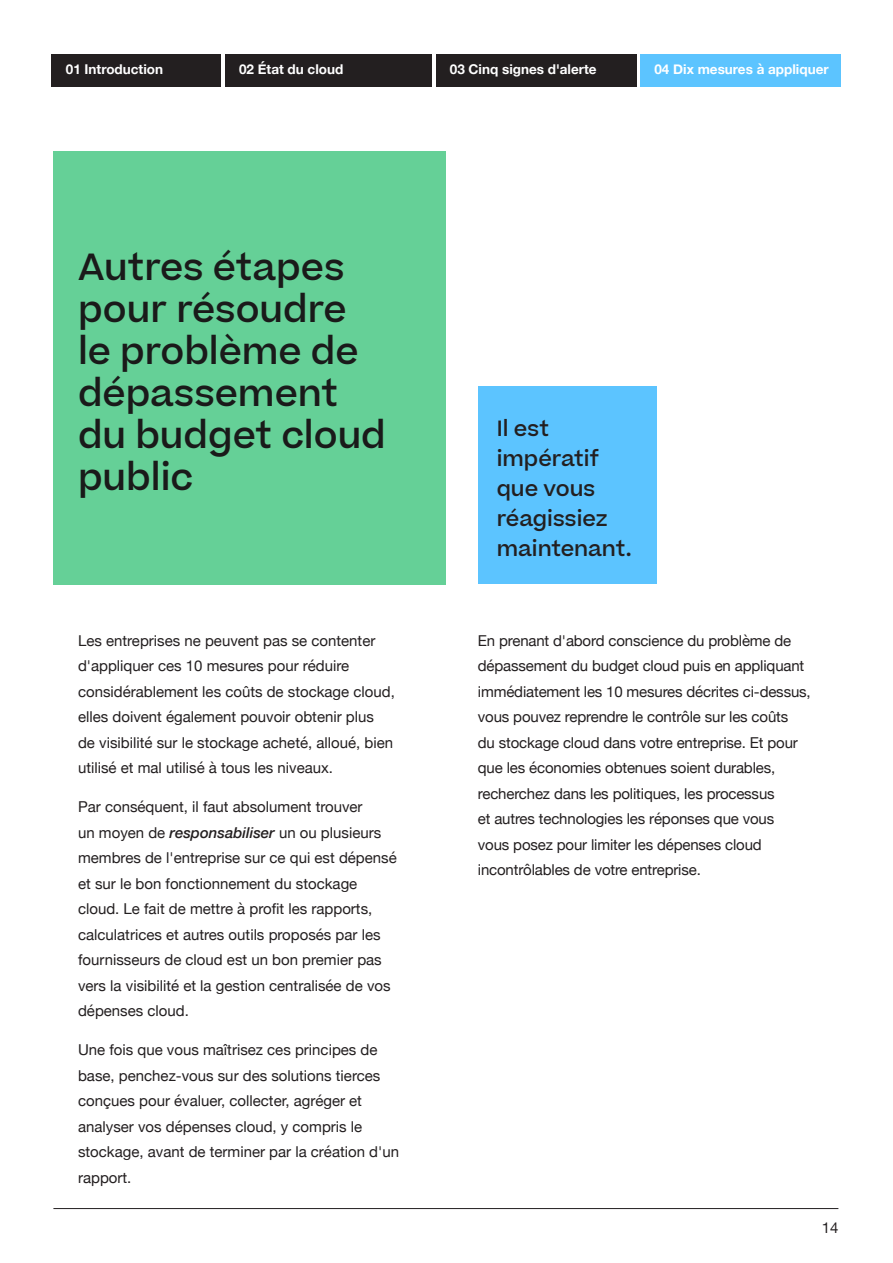
<style>
.page{position:relative;width:893px;height:1263px;background:#fff}
.page>*{position:absolute;margin:0;border:0;box-sizing:border-box;transform-origin:0 0}
.t1{font:500 36px/42px "Beatrice";color:#1a1a1a}
.t2{font:500 21px/30px "Beatrice";color:#231f20}
.t3{font:15px/25.5px "Helvetica Neue";color:#231f20}
.t4{font:700 13.5px "Helvetica Neue";color:#fff}
.s1{font-weight:500;font-style:italic}
</style>
<div class="page">
<hr style="left:53px;top:1208px;width:785px;height:1px;background:#231f20">
<div style="left:53px;top:151px;width:393px;height:433px;background:#65d097"></div>
<div style="left:478px;top:387px;width:179px;height:197px;background:#5cc4ff"></div>
<div style="left:52px;top:54px;width:169px;height:32px;background:#231f20"></div>
<div style="left:225px;top:54px;width:207px;height:32px;background:#231f20"></div>
<div style="left:436px;top:54px;width:200px;height:32px;background:#231f20"></div>
<div style="left:640px;top:54px;width:201px;height:32px;background:#5cc4ff"></div>
<p class="t4" style="left:66px;top:59px;width:99px">01 Introduction</p>
<p class="t4" style="left:239px;top:59px;width:106px">02 État du cloud</p>
<p class="t4" style="left:450px;top:59px;width:148px">03 Cinq signes d'alerte</p>
<p class="t4" style="left:654px;top:59px;width:176px">04 Dix mesures à appliquer</p>
<h1 class="t1" style="left:78px;top:246px;width:309px">Autres étapes pour résoudre le problème de dépassement du budget cloud public</h1>
<p class="t3" style="left:78px;top:628px;width:318px">Les entreprises ne peuvent pas se contenter d'appliquer ces 10 mesures pour réduire considérablement les coûts de stockage cloud, elles doivent également pouvoir obtenir plus<br>de visibilité sur le stockage acheté, alloué, bien utilisé et mal utilisé à tous les niveaux.</p>
<p class="t3" style="left:78px;top:795px;width:320px">Par conséquent, il faut absolument trouver<br>un moyen de <span class="s1">responsabiliser</span> un ou plusieurs membres de l'entreprise sur ce qui est dépensé et sur le bon fonctionnement du stockage cloud. Le fait de mettre à profit les rapports, calculatrices et autres outils proposés par les fournisseurs de cloud est un bon premier pas vers la visibilité et la gestion centralisée de vos dépenses cloud.</p>
<p class="t3" style="left:78px;top:1038px;width:322px">Une fois que vous maîtrisez ces principes de base, penchez-vous sur des solutions tierces conçues pour évaluer, collecter, agréger et analyser vos dépenses cloud, y compris le stockage, avant de terminer par la création d'un rapport.</p>
<h2 class="t2" style="left:497px;top:413px;width:136px">Il est impératif que vous réagissiez maintenant.</h2>
<p class="t3" style="left:478px;top:628px;width:334px">En prenant d'abord conscience du problème de dépassement du budget cloud puis en appliquant immédiatement les 10 mesures décrites ci-dessus, vous pouvez reprendre le contrôle sur les coûts<br>du stockage cloud dans votre entreprise. Et pour que les économies obtenues soient durables, recherchez dans les politiques, les processus<br>et autres technologies les réponses que vous<br>vous posez pour limiter les dépenses cloud incontrôlables de votre entreprise.</p>
<p class="t3" style="left:822px;top:1216px;width:18px">14</p>
</div>
